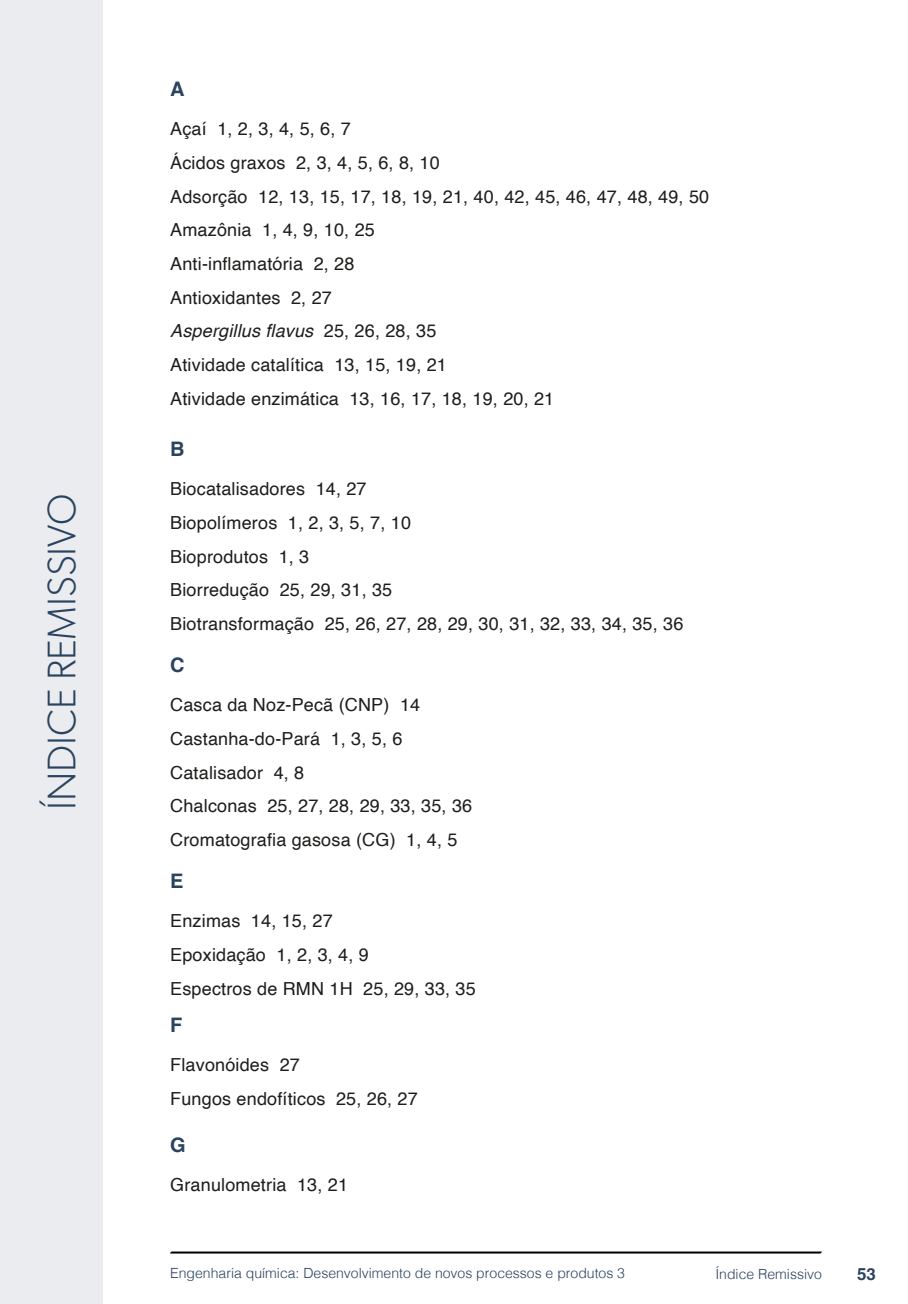
<style>
.page{position:relative;width:908px;height:1304px;background:#fff}
.page>*{position:absolute;margin:0;border:0;box-sizing:border-box;transform-origin:0 0}
.t1{font:300 40px "Gibson";color:#2a435e}
.t2{font:700 20px "Helvetica";color:#2a435e}
.t3{font:18px/33.6px "Helvetica";letter-spacing:.01em;color:#1d1d1b}
.t4{font:700 16.8px "Helvetica";color:#2a435e}
.t5{font:300 14px "Helvetica";color:#2a435e}
.s1{font-style:italic}
</style>
<div class="page">
<svg style="left:170px;top:1251px;width:651px;height:3px;background:#515151"></svg>
<div style="left:0;top:0;width:103px;height:1304px;background:#eaecef"></div>
<h1 class="t1" style="left:37px;top:810px;width:317px;rotate:-90deg">ÍNDICE REMISSIVO</h1>
<p class="t2" style="left:170px;top:77px;width:16px">A</p>
<p class="t3" style="left:170px;top:113px;width:540px">Açaí 1, 2, 3, 4, 5, 6, 7<br>Ácidos graxos 2, 3, 4, 5, 6, 8, 10<br>Adsorção 12, 13, 15, 17, 18, 19, 21, 40, 42, 45, 46, 47, 48, 49, 50<br>Amazônia 1, 4, 9, 10, 25<br>Anti-inflamatória 2, 28<br>Antioxidantes 2, 27<br><span class="s1">Aspergillus flavus</span> 25, 26, 28, 35<br>Atividade catalítica 13, 15, 19, 21<br>Atividade enzimática 13, 16, 17, 18, 19, 20, 21</p>
<p class="t2" style="left:170px;top:437px;width:16px">B</p>
<p class="t3" style="left:170px;top:473px;width:514px">Biocatalisadores 14, 27<br>Biopolímeros 1, 2, 3, 5, 7, 10<br>Bioprodutos 1, 3<br>Biorredução 25, 29, 31, 35<br>Biotransformação 25, 26, 27, 28, 29, 30, 31, 32, 33, 34, 35, 36</p>
<p class="t2" style="left:170px;top:653px;width:16px">C</p>
<p class="t3" style="left:170px;top:689px;width:303px">Casca da Noz-Pecã (CNP) 14<br>Castanha-do-Pará 1, 3, 5, 6<br>Catalisador 4, 8<br>Chalconas 25, 27, 28, 29, 33, 35, 36<br>Cromatografia gasosa (CG) 1, 4, 5</p>
<p class="t2" style="left:170px;top:869px;width:15px">E</p>
<p class="t3" style="left:170px;top:905px;width:307px">Enzimas 14, 15, 27<br>Epoxidação 1, 2, 3, 4, 9<br>Espectros de RMN 1H 25, 29, 33, 35</p>
<p class="t2" style="left:170px;top:1013px;width:14px">F</p>
<p class="t3" style="left:170px;top:1049px;width:249px">Flavonóides 27<br>Fungos endofíticos 25, 26, 27</p>
<p class="t2" style="left:170px;top:1133px;width:17px">G</p>
<p class="t3" style="left:170px;top:1169px;width:179px">Granulometria 13, 21</p>
<p class="t5" style="left:170px;top:1261px;width:456px">Engenharia química: Desenvolvimento de novos processos e produtos 3</p>
<p class="t5" style="left:715px;top:1262px;width:108px">Índice Remissivo</p>
<p class="t4" style="left:856px;top:1264px;width:20px">53</p>
</div>
